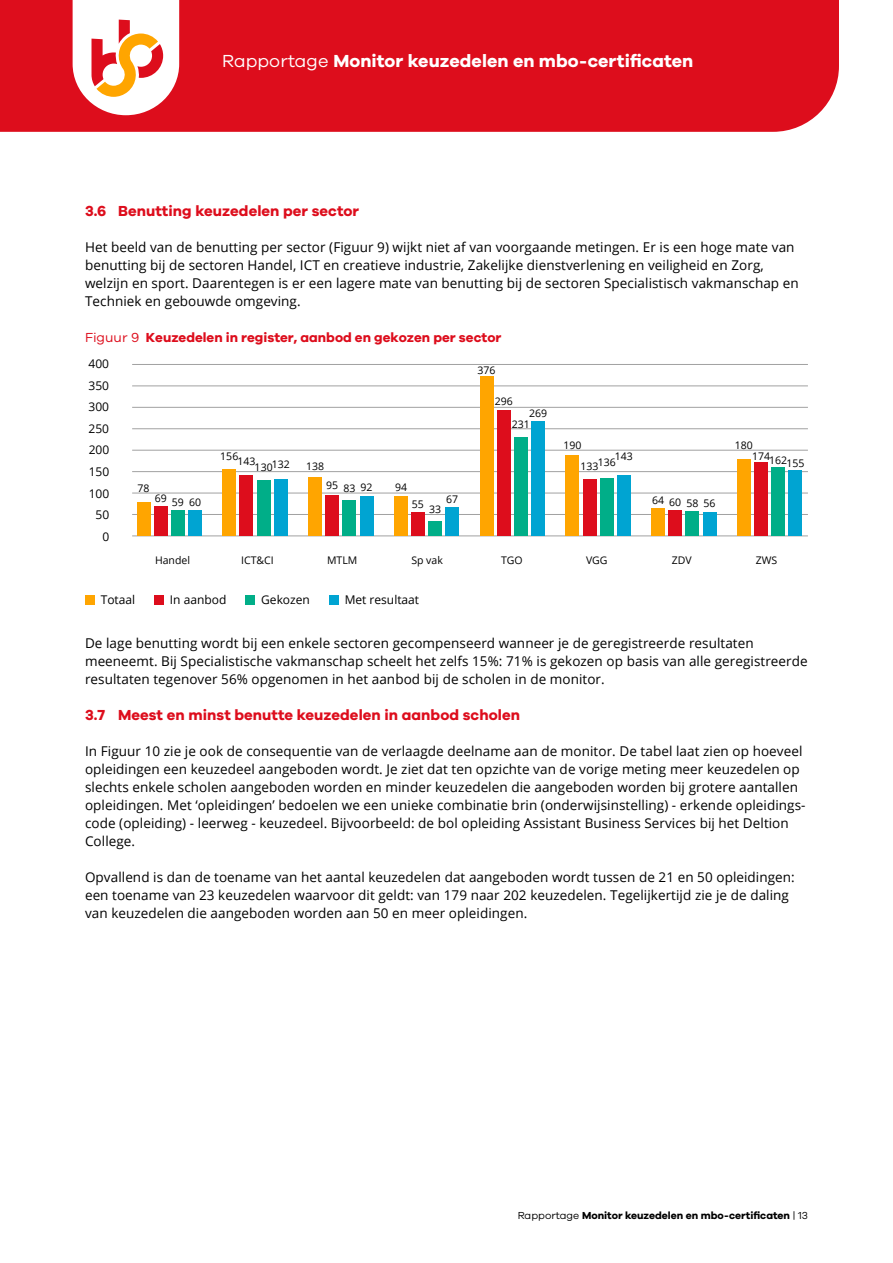
<style>
.page{position:relative;width:893px;height:1263px;background:#fff}
.page>*{position:absolute;margin:0;border:0;box-sizing:border-box;transform-origin:0 0}
.t1{font:700 18px "Galano Grotesque";letter-spacing:.005em;color:#fff}
.H3_PARAGRAAF{font:700 15px "Galano Grotesque";letter-spacing:.005em;color:#dd0d1c}
.P_BROOD{font:13.5px/18px "Open Sans";letter-spacing:.005em;color:#000}
.t2{font:700 13.5px "Galano Grotesque";color:#dd0d1c}
.t3{font:12px/21.6px "Open Sans";color:#000;text-align:center}
.t4{font:10.5px/22.4px "Open Sans";color:#000}
.t5{font:700 10.5px "Galano Grotesque";color:#000}
.s1{font-weight:400}
</style>
<div class="page">
<div style="left:0;top:0;width:839px;height:132px;background:#dd0d1c"></div>
<svg style="left:73px;top:0;width:106px;height:115px"></svg>
<hr style="left:132px;top:407px;width:676px;height:1px;background:#a1a1a1">
<hr style="left:132px;top:428px;width:676px;height:1px;background:#a1a1a1">
<hr style="left:132px;top:450px;width:676px;height:1px;background:#a1a1a1">
<hr style="left:132px;top:471px;width:676px;height:1px;background:#a1a1a1">
<hr style="left:132px;top:493px;width:676px;height:1px;background:#a1a1a1">
<hr style="left:132px;top:514px;width:676px;height:1px;background:#a1a1a1">
<hr style="left:132px;top:535px;width:676px;height:1px;background:#a1a1a1">
<hr style="left:132px;top:385px;width:676px;height:1px;background:#a1a1a1">
<hr style="left:132px;top:364px;width:676px;height:1px;background:#a1a1a1">
<div style="left:137px;top:503px;width:14px;height:33px;background:#ffa500"></div>
<div style="left:154px;top:506px;width:14px;height:30px;background:#dd0d1c"></div>
<div style="left:171px;top:511px;width:14px;height:25px;background:#00ae88"></div>
<div style="left:188px;top:510px;width:14px;height:26px;background:#00a4d2"></div>
<div style="left:222px;top:469px;width:14px;height:67px;background:#ffa500"></div>
<div style="left:239px;top:475px;width:14px;height:61px;background:#dd0d1c"></div>
<div style="left:257px;top:480px;width:14px;height:56px;background:#00ae88"></div>
<div style="left:274px;top:480px;width:14px;height:56px;background:#00a4d2"></div>
<div style="left:308px;top:477px;width:14px;height:59px;background:#ffa500"></div>
<div style="left:325px;top:495px;width:14px;height:41px;background:#dd0d1c"></div>
<div style="left:342px;top:500px;width:14px;height:36px;background:#00ae88"></div>
<div style="left:360px;top:497px;width:13px;height:39px;background:#00a4d2"></div>
<div style="left:394px;top:496px;width:14px;height:40px;background:#ffa500"></div>
<div style="left:411px;top:512px;width:14px;height:24px;background:#dd0d1c"></div>
<div style="left:428px;top:522px;width:14px;height:14px;background:#00ae88"></div>
<div style="left:445px;top:507px;width:14px;height:29px;background:#00a4d2"></div>
<div style="left:480px;top:376px;width:14px;height:160px;background:#ffa500"></div>
<div style="left:497px;top:410px;width:14px;height:126px;background:#dd0d1c"></div>
<div style="left:514px;top:437px;width:14px;height:99px;background:#00ae88"></div>
<div style="left:531px;top:421px;width:14px;height:115px;background:#00a4d2"></div>
<div style="left:565px;top:455px;width:14px;height:81px;background:#ffa500"></div>
<div style="left:583px;top:479px;width:13px;height:57px;background:#dd0d1c"></div>
<div style="left:600px;top:478px;width:14px;height:58px;background:#00ae88"></div>
<div style="left:617px;top:475px;width:14px;height:61px;background:#00a4d2"></div>
<div style="left:651px;top:508px;width:14px;height:28px;background:#ffa500"></div>
<div style="left:668px;top:510px;width:14px;height:26px;background:#dd0d1c"></div>
<div style="left:685px;top:511px;width:14px;height:25px;background:#00ae88"></div>
<div style="left:703px;top:512px;width:14px;height:24px;background:#00a4d2"></div>
<div style="left:737px;top:459px;width:14px;height:77px;background:#ffa500"></div>
<div style="left:754px;top:462px;width:14px;height:74px;background:#dd0d1c"></div>
<div style="left:771px;top:467px;width:14px;height:69px;background:#00ae88"></div>
<div style="left:788px;top:470px;width:14px;height:66px;background:#00a4d2"></div>
<div style="left:85px;top:595px;width:10px;height:9px;background:#ffa500"></div>
<div style="left:246px;top:595px;width:9px;height:9px;background:#00ae88"></div>
<div style="left:154px;top:595px;width:10px;height:9px;background:#dd0d1c"></div>
<div style="left:329px;top:595px;width:10px;height:9px;background:#00a4d2"></div>
<h1 class="t1" style="left:222px;top:50px;width:473px"><span class="s1">Rapportage</span> Monitor keuzedelen en mbo-certificaten</h1>
<p class="H3_PARAGRAAF" style="left:85px;top:202px;width:276px">3.6 Benutting keuzedelen per sector</p>
<p class="P_BROOD" style="left:85px;top:238px;width:715px">Het beeld van de benutting per sector (Figuur 9) wijkt niet af van voorgaande metingen. Er is een hoge mate van benutting bij de sectoren Handel, ICT en creatieve industrie, Zakelijke dienstverlening en veiligheid en Zorg, welzijn en sport. Daarentegen is er een lagere mate van benutting bij de sectoren Specialistisch vakmanschap en Techniek en gebouwde omgeving.</p>
<p class="t2" style="left:85px;top:329px;width:418px"><span class="s1">Figuur 9</span> Keuzedelen in register, aanbod en gekozen per sector</p>
<p class="t3" style="left:89px;top:352px;width:22px">400</p>
<p class="t3" style="left:89px;top:374px;width:22px">350</p>
<p class="t3" style="left:89px;top:396px;width:22px">300</p>
<p class="t3" style="left:89px;top:417px;width:22px">250</p>
<p class="t3" style="left:89px;top:439px;width:22px">200</p>
<p class="t3" style="left:89px;top:460px;width:22px">150</p>
<p class="t3" style="left:89px;top:482px;width:22px">100<br>50</p>
<p class="t3" style="left:103px;top:525px;width:8px">0</p>
<p class="t4" style="left:478px;top:359px;width:20px">376</p>
<p class="t4" style="left:512px;top:390px;width:20px;text-indent:-17px">296<br>231</p>
<p class="t4" style="left:529px;top:402px;width:20px">269</p>
<p class="t4" style="left:220px;top:444px;width:20px">156</p>
<p class="t4" style="left:237px;top:450px;width:20px">143</p>
<p class="t4" style="left:255px;top:454px;width:37px">130132</p>
<p class="t4" style="left:306px;top:454px;width:20px">138</p>
<p class="t4" style="left:580px;top:435px;width:37px;line-height:19px;text-indent:-17px">190<br>133136</p>
<p class="t4" style="left:615px;top:445px;width:20px">143</p>
<p class="t4" style="left:735px;top:433px;width:20px">180</p>
<p class="t4" style="left:752px;top:449px;width:54px">174162155</p>
<p class="t4" style="left:138px;top:477px;width:14px">78</p>
<p class="t4" style="left:326px;top:475px;width:48px">95 83 92</p>
<p class="t4" style="left:395px;top:476px;width:14px">94</p>
<p class="t4" style="left:155px;top:490px;width:48px">69 59 60</p>
<p class="t4" style="left:446px;top:487px;width:14px">67</p>
<p class="t4" style="left:412px;top:493px;width:14px">55</p>
<p class="t4" style="left:429px;top:497px;width:14px">33</p>
<p class="t4" style="left:652px;top:491px;width:65px">64 60 58 56</p>
<p class="t4" style="left:155px;top:548px;width:37px">Handel</p>
<p class="t4" style="left:241px;top:548px;width:34px">ICT&amp;CI</p>
<p class="t4" style="left:327px;top:548px;width:32px">MTLM</p>
<p class="t4" style="left:411px;top:548px;width:33px">Sp vak</p>
<p class="t4" style="left:501px;top:548px;width:23px">TGO</p>
<p class="t4" style="left:586px;top:548px;width:23px">VGG</p>
<p class="t4" style="left:672px;top:548px;width:21px">ZDV</p>
<p class="t4" style="left:756px;top:548px;width:23px">ZWS</p>
<p class="t3" style="left:101px;top:589px;width:36px">Totaal</p>
<p class="t3" style="left:170px;top:589px;width:58px">In aanbod</p>
<p class="t3" style="left:261px;top:589px;width:50px">Gekozen</p>
<p class="t3" style="left:345px;top:589px;width:76px">Met resultaat</p>
<p class="P_BROOD" style="left:85px;top:634px;width:724px">De lage benutting wordt bij een enkele sectoren gecompenseerd wanneer je de geregistreerde resultaten meeneemt. Bij Specialistische vakmanschap scheelt het zelfs 15%: 71% is gekozen op basis van alle geregistreerde resultaten tegenover 56% opgenomen in het aanbod bij de scholen in de monitor.</p>
<p class="H3_PARAGRAAF" style="left:85px;top:706px;width:436px">3.7 Meest en minst benutte keuzedelen in aanbod scholen</p>
<p class="P_BROOD" style="left:85px;top:742px;width:721px">In Figuur 10 zie je ook de consequentie van de verlaagde deelname aan de monitor. De tabel laat zien op hoeveel opleidingen een keuzedeel aangeboden wordt. Je ziet dat ten opzichte van de vorige meting meer keuzedelen op slechts enkele scholen aangeboden worden en minder keuzedelen die aangeboden worden bij grotere aantallen opleidingen. Met ‘opleidingen’ bedoelen we een unieke combinatie brin (onderwijsinstelling) - erkende opleidings&shy;code (opleiding) - leerweg - keuzedeel. Bijvoorbeeld: de bol opleiding Assistant Business Services bij het Deltion College.</p>
<p class="P_BROOD" style="left:85px;top:868px;width:711px">Opvallend is dan de toename van het aantal keuzedelen dat aangeboden wordt tussen de 21 en 50 opleidingen: een toename van 23 keuzedelen waarvoor dit geldt: van 179 naar 202 keuzedelen. Tegelijkertijd zie je de daling van keuzedelen die aangeboden worden aan 50 en meer opleidingen.</p>
<p class="t5" style="left:518px;top:1208px;width:292px"><span class="s1">Rapportage</span> Monitor keuzedelen en mbo-certificaten <span class="s1">| 13</span></p>
</div>
